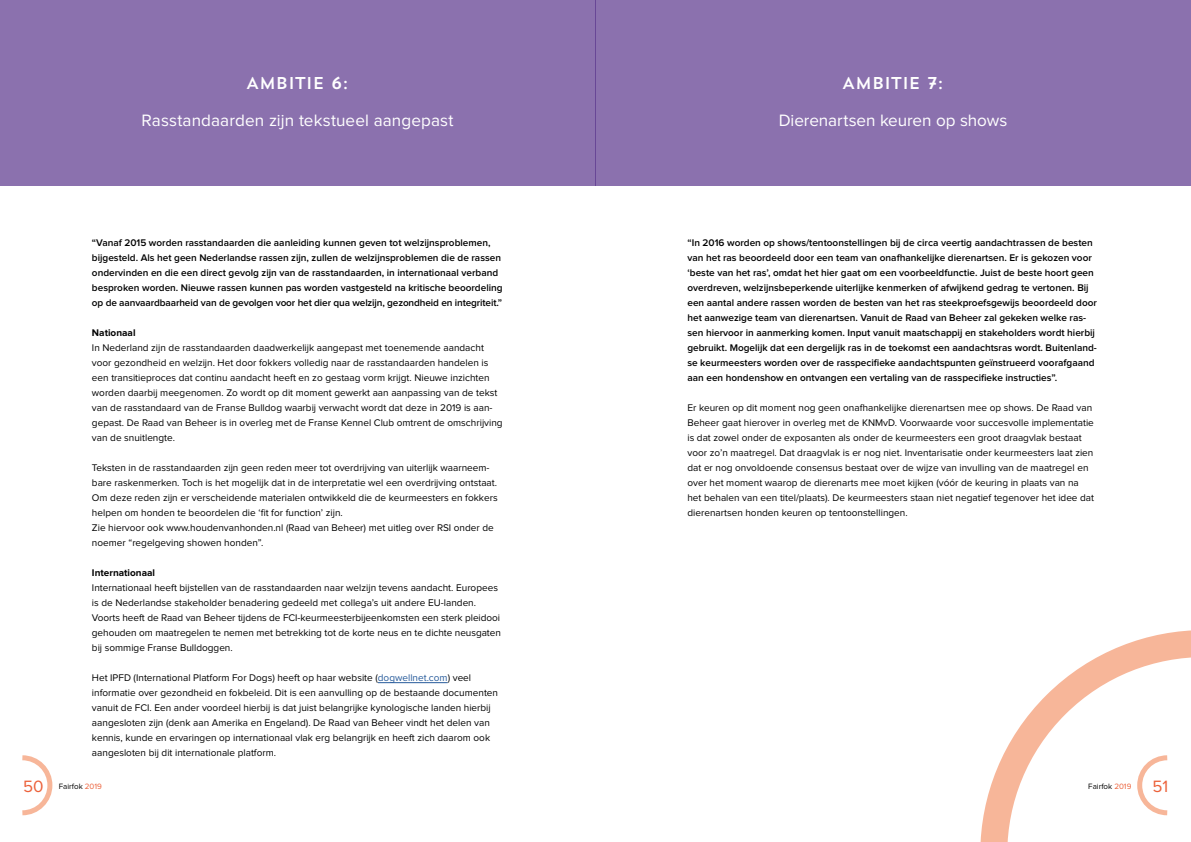
<style>
.page{position:relative;width:1191px;height:842px;background:#fff}
.page>*{position:absolute;margin:0;border:0;box-sizing:border-box;transform-origin:0 0}
.t1{font:17.1px "Proxima Nova";letter-spacing:.005em;color:#fff}
.t2{font:17.1px "Trend Sans One";letter-spacing:-.035em;color:#fff}
.t3{font:17px "Proxima Nova";color:#ec613a}
.t4{font:10px/15px "Proxima Nova";color:#000}
.t5{font:600 10px/15px "Proxima Nova";color:#000}
.t6{font:700 10px "Proxima Nova";color:#000}
.t7{font:8px "Proxima Nova";color:#000}
.s1{color:#275b9b}
.s2{font-size:17px;color:#ec613a}
.s3{color:#ec613a}
</style>
<div class="page">
<hr style="left:378px;top:682px;width:70px;height:1px;background:#275b9b">
<div style="left:0;top:0;width:595px;height:186px;background:#8b71ae"></div>
<svg style="left:22px;top:755px;width:31px;height:61px"></svg>
<svg style="left:980px;top:630px;width:211px;height:212px"></svg>
<div style="left:595px;top:0;width:596px;height:186px;background:#8b71ae"></div>
<svg style="left:1134px;top:753px;width:38px;height:65px"></svg>
<h1 class="t2" style="left:246px;top:72px;width:105px">AMBITIE 6:</h1>
<h1 class="t1" style="left:141px;top:112px;width:313px">Rasstandaarden zijn tekstueel aangepast</h1>
<p class="t5" style="left:92px;top:236px;width:412px">“Vanaf 2015 worden rasstandaarden die aanleiding kunnen geven tot welzijnsproblemen, bijgesteld. Als het geen Nederlandse rassen zijn, zullen de welzijnsproblemen die de rassen ondervinden en die een direct gevolg zijn van de rasstandaarden, in internationaal verband besproken worden. Nieuwe rassen kunnen pas worden vastgesteld na kritische beoordeling op de aanvaardbaarheid van de gevolgen voor het dier qua welzijn, gezondheid en integriteit.”</p>
<p class="t6" style="left:92px;top:328px;width:45px">Nationaal</p>
<p class="t4" style="left:92px;top:341px;width:412px">In Nederland zijn de rasstandaarden daadwerkelijk aangepast met toenemende aandacht voor gezondheid en welzijn. Het door fokkers volledig naar de rasstandaarden handelen is een transitieproces dat continu aandacht heeft en zo gestaag vorm krijgt. Nieuwe inzichten worden daarbij meegenomen. Zo wordt op dit moment gewerkt aan aanpassing van de tekst van de rasstandaard van de Franse Bulldog waarbij verwacht wordt dat deze in 2019 is aan&shy;gepast. De Raad van Beheer is in overleg met de Franse Kennel Club omtrent de omschrijving van de snuitlengte.</p>
<p class="t4" style="left:92px;top:461px;width:407px">Teksten in de rasstandaarden zijn geen reden meer tot overdrijving van uiterlijk waarneem&shy;bare raskenmerken. Toch is het mogelijk dat in de interpretatie wel een overdrijving ontstaat.<br>Om deze reden zijn er verscheidende materialen ontwikkeld die de keurmeesters en fokkers helpen om honden te beoordelen die ‘fit for function’ zijn.<br>Zie hiervoor ook www.houdenvanhonden.nl (Raad van Beheer) met uitleg over RSI onder de noemer “regelgeving showen honden”.</p>
<p class="t6" style="left:92px;top:568px;width:65px">Internationaal</p>
<p class="t4" style="left:92px;top:581px;width:410px">Internationaal heeft bijstellen van de rasstandaarden naar welzijn tevens aandacht. Europees is de Nederlandse stakeholder benadering gedeeld met collega’s uit andere EU-landen.<br>Voorts heeft de Raad van Beheer tijdens de FCI-keurmeesterbijeenkomsten een sterk pleidooi gehouden om maatregelen te nemen met betrekking tot de korte neus en te dichte neusgaten bij sommige Franse Bulldoggen.</p>
<p class="t4" style="left:92px;top:671px;width:407px">Het IPFD (International Platform For Dogs) heeft op haar website (<span class="s1">dogwellnet.com</span>) veel informatie over gezondheid en fokbeleid. Dit is een aanvulling op de bestaande documenten vanuit de FCI. Een ander voordeel hierbij is dat juist belangrijke kynologische landen hierbij aangesloten zijn (denk aan Amerika en Engeland). De Raad van Beheer vindt het delen van kennis, kunde en ervaringen op internationaal vlak erg belangrijk en heeft zich daarom ook aangesloten bij dit internationale platform.</p>
<p class="t7" style="left:23px;top:782px;width:80px"><span class="s2">50</span> Fairfok <span class="s3">2019</span></p>
<h1 class="t2" style="left:842px;top:72px;width:104px">AMBITIE 7:</h1>
<h1 class="t1" style="left:778px;top:112px;width:230px">Dierenartsen keuren op shows</h1>
<p class="t5" style="left:687px;top:236px;width:411px">“In 2016 worden op shows/tentoonstellingen bij de circa veertig aandachtrassen de besten van het ras beoordeeld door een team van onafhankelijke dierenartsen. Er is gekozen voor ‘beste van het ras’, omdat het hier gaat om een voorbeeldfunctie. Juist de beste hoort geen overdreven, welzijnsbeperkende uiterlijke kenmerken of afwijkend gedrag te vertonen. Bij een aantal andere rassen worden de besten van het ras steekproefsgewijs beoordeeld door het aanwezige team van dierenartsen. Vanuit de Raad van Beheer zal gekeken welke ras&shy;sen hiervoor in aanmerking komen. Input vanuit maatschappij en stakeholders wordt hierbij gebruikt. Mogelijk dat een dergelijk ras in de toekomst een aandachtsras wordt. Buitenland&shy;se keurmeesters worden over de rasspecifieke aandachtspunten geïnstrueerd voorafgaand aan een hondenshow en ontvangen een vertaling van de rasspecifieke instructies”.</p>
<p class="t4" style="left:687px;top:401px;width:408px">Er keuren op dit moment nog geen onafhankelijke dierenartsen mee op shows. De Raad van Beheer gaat hierover in overleg met de KNMvD. Voorwaarde voor succesvolle implementatie is dat zowel onder de exposanten als onder de keurmeesters een groot draagvlak bestaat voor zo’n maatregel. Dat draagvlak is er nog niet. Inventarisatie onder keurmeesters laat zien dat er nog onvoldoende consensus bestaat over de wijze van invulling van de maatregel en over het moment waarop de dierenarts mee moet kijken (vóór de keuring in plaats van na het behalen van een titel/plaats). De keurmeesters staan niet negatief tegenover het idee dat dierenartsen honden keuren op tentoonstellingen.</p>
<p class="t7" style="left:1088px;top:782px;width:45px">Fairfok <span class="s3">2019</span></p>
<h2 class="t3" style="left:1152px;top:779px;width:17px">51</h2>
</div>
